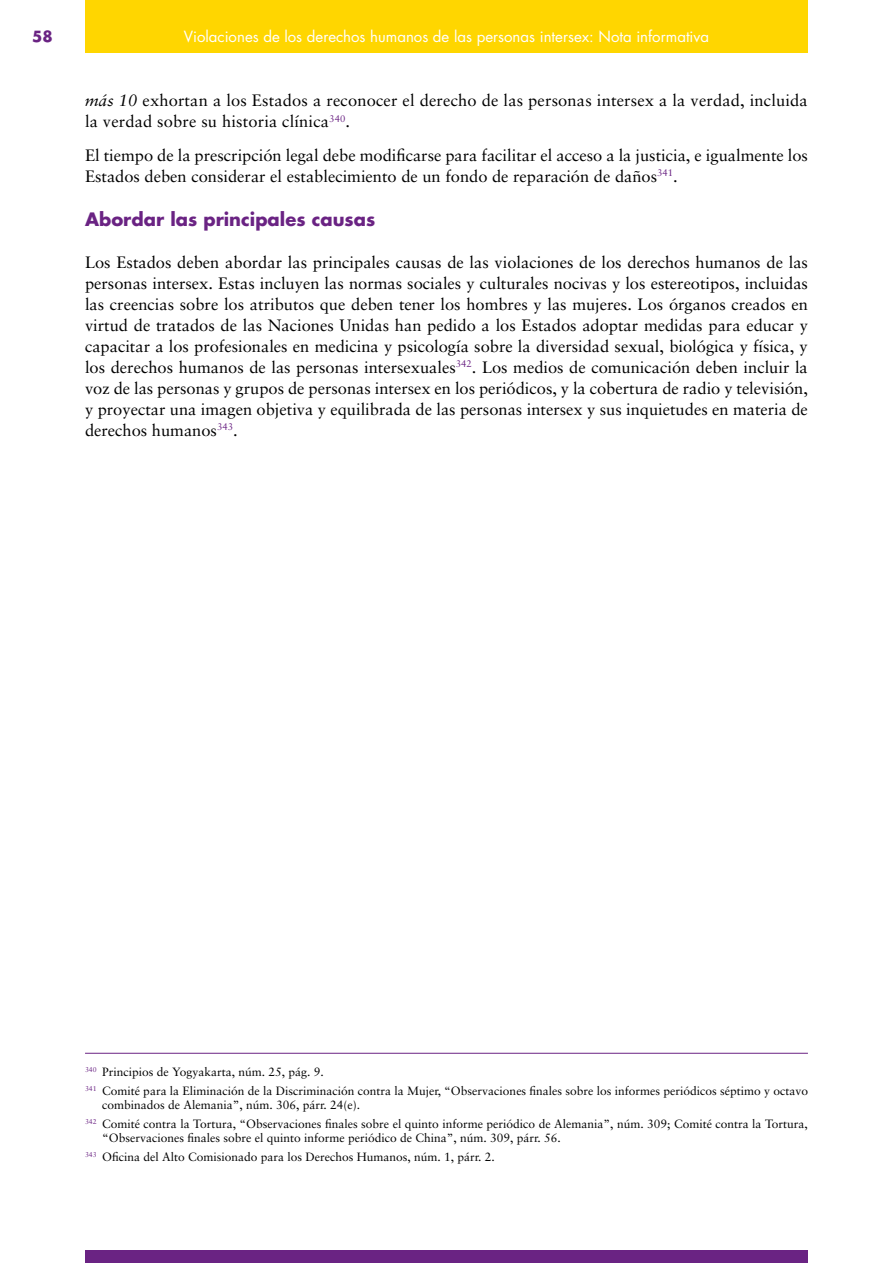
<style>
.page{position:relative;width:893px;height:1263px;background:#fff}
.page>*{position:absolute;margin:0;border:0;box-sizing:border-box;transform-origin:0 0}
.t1{font:700 18px "Futura Std";color:#6a2383}
.t2{font:16.5px/21px "Sabon LT Pro";color:#000}
.t3{font:15px "Futura Std";color:#fff}
.t4{font:700 15px "Futura Std";color:#6a2383}
.t5{font:12px/18.6px "Sabon LT Pro";color:#000}
.s1{font-style:italic}
</style>
<div class="page">
<div style="left:85px;top:0;width:723px;height:53px;background:#ffd600"></div>
<div style="left:85px;top:1251px;width:723px;height:12px;background:#6a2383"></div>
<hr style="left:85px;top:1053px;width:723px;height:1px;background:#6a2383">
<p class="t4" style="left:32px;top:26px;width:22px">58</p>
<p class="t3" style="left:184px;top:27px;width:527px">Violaciones de los derechos humanos de las personas intersex: Nota informativa</p>
<p class="t2" style="left:85px;top:89px;width:724px"><span class="s1">más 10</span> exhortan a los Estados a reconocer el derecho de las personas intersex a la verdad, incluida la verdad sobre su historia clínica<sup>340</sup>.</p>
<p class="t2" style="left:85px;top:144px;width:724px">El tiempo de la prescripción legal debe modificarse para facilitar el acceso a la justicia, e igualmente los<br>Estados deben considerar el establecimiento de un fondo de reparación de daños<sup>341</sup>.</p>
<p class="t1" style="left:85px;top:207px;width:292px">Abordar las principales causas</p>
<p class="t2" style="left:85px;top:251px;width:724px;text-align:justify">Los Estados deben abordar las principales causas de las violaciones de los derechos humanos de las personas intersex. Estas incluyen las normas sociales y culturales nocivas y los estereotipos, incluidas las creencias sobre los atributos que deben tener los hombres y las mujeres. Los órganos creados en virtud de tratados de las Naciones Unidas han pedido a los Estados adoptar medidas para educar y capacitar a los profesionales en medicina y psicología sobre la diversidad sexual, biológica y física, y los derechos humanos de las personas intersexuales<sup>342</sup>. Los medios de comunicación deben incluir la voz de las personas y grupos de personas intersex en los periódicos, y la cobertura de radio y televisión, y proyectar una imagen objetiva y equilibrada de las personas intersex y sus inquietudes en materia de derechos humanos<sup>343</sup>.</p>
<p class="t5" style="left:85px;top:1062px;width:724px"><sup>340</sup> Principios de Yogyakarta, núm. 25, pág. 9.<br><sup>341</sup> Comité para la Eliminación de la Discriminación contra la Mujer, “Observaciones finales sobre los informes periódicos séptimo y octavo</p>
<p class="t5" style="left:85px;top:1095px;width:724px;text-indent:17px">combinados de Alemania”, núm. 306, párr. 24(e).<br><sup>342</sup> Comité contra la Tortura, “Observaciones finales sobre el quinto informe periódico de Alemania”, núm. 309; Comité contra la Tortura,</p>
<p class="t5" style="left:85px;top:1128px;width:477px;text-indent:17px">“Observaciones finales sobre el quinto informe periódico de China”, núm. 309, párr. 56.<br><sup>343</sup> Oficina del Alto Comisionado para los Derechos Humanos, núm. 1, párr. 2.</p>
</div>
